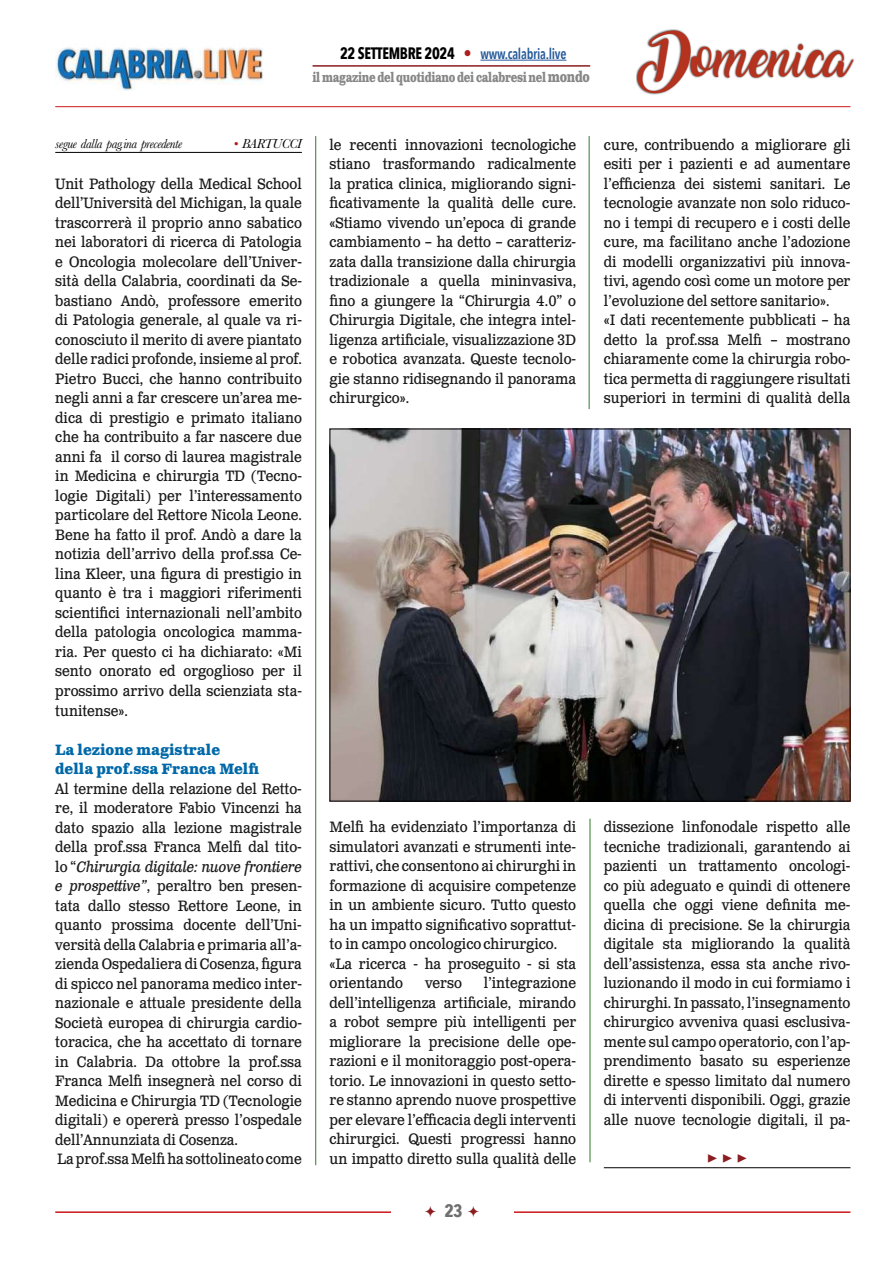
<style>
.page{position:relative;width:893px;height:1263px;background:#fff}
.page>*{position:absolute;margin:0;border:0;box-sizing:border-box;transform-origin:0 0}
.t1{font:34.5px "Amarillo";color:#b4321e}
.t2{font:700 18px "Minion Pro";color:#8b1c1f}
.t3{font:700 18px "Avenir Next Condensed";color:#706f6f}
.t4{font:15px/19.5px "Clarendon Text Pro";color:#1a1a1a;text-align:justify;scale:.9 1}
.t5{font:700 15px/19.5px "Clarendon Text Pro";color:#0068a8;scale:.9 1}
.t6{font:600 15px "Avenir Next Condensed";letter-spacing:-.02em;color:#275b9b;scale:.9 1}
.t7{font:700 13.5px "Clarendon Text Pro";letter-spacing:-.03em;color:#878787;scale:.75 1}
.t8{font:italic 13.5px "Baskerville";letter-spacing:-.03em;color:#000}
.s1{font-weight:700;font-size:16.5px;color:#000}
.s2{font-family:"Clarendon Text Pro";font-weight:700;font-size:16.5px;color:#af1f1d}
.s3{font-size:15px}
.s4{color:#af1f1d}
.s5{font-style:italic}
</style>
<div class="page">
<hr style="left:55px;top:152px;width:247px;height:1px;background:#000">
<img style="left:55px;top:47px;width:208px;height:44px">
<hr style="left:55px;top:106px;width:795px;height:1px;background:#cd1719">
<div style="left:636px;top:29px;width:219px;height:66px;background:#000;opacity:.75"></div>
<hr style="left:480px;top:60px;width:86px;height:1px;background:#275b9b">
<hr style="left:313px;top:65px;width:277px;height:2px;background:#8b1c1f">
<hr style="left:55px;top:1211px;width:795px;height:2px;background:#cd1719">
<div style="left:391px;top:1199px;width:122px;height:29px;background:#fff"></div>
<hr style="left:604px;top:1167px;width:246px;height:1px;background:#000">
<img style="left:332px;top:431px;width:516px;height:368px">
<hr style="left:590px;top:819px;width:1px;height:343px;background:#2f7b27">
<hr style="left:315px;top:136px;width:1px;height:1029px;background:#2f7b27">
<hr style="left:589px;top:136px;width:1px;height:273px;background:#2f7b27">
<p class="t6" style="left:340px;top:41px;width:253px"><span class="s1">22 SETTEMBRE 2024</span> <span class="s2">•</span> www.calabria.live</p>
<p class="t7" style="left:313px;top:69px;width:371px">il magazine del quotidiano dei calabresi nel <span class="s3">mondo</span></p>
<h1 class="t1" style="left:643px;top:45px;width:209px">Domenica</h1>
<p class="t8" style="left:55px;top:135px;width:128px">segue dalla pag.ina precedente</p>
<p class="t8" style="left:233px;top:135px;width:70px"><span class="s4">•</span> BARTUCCI</p>
<p class="t4" style="left:55px;top:175px;width:276px">Unit Pathology della Medical School dell’Università del Michigan, la quale trascorrerà il proprio anno sabatico nei laboratori di ricerca di Patologia e Oncologia molecolare dell’Univer&shy;sità della Calabria, coordinati da Se&shy;bastiano Andò, professore emerito di Patologia generale, al quale va ri&shy;conosciuto il merito di avere piantato delle radici profonde, insieme al prof.<br>Pietro Bucci, che hanno contribuito negli anni a far crescere un’area me&shy;dica di prestigio e primato italiano che ha contribuito a far nascere due anni fa il corso di laurea magistrale in Medicina e chirurgia TD (Tecno&shy;logie Digitali) per l’interessamento particolare del Rettore Nicola Leone.<br>Bene ha fatto il prof. Andò a dare la notizia dell’arrivo della prof.ssa Ce&shy;lina Kleer, una figura di prestigio in quanto è tra i maggiori riferimenti scientifici internazionali nell’ambito della patologia oncologica mamma&shy;ria. Per questo ci ha dichiarato: «Mi sento onorato ed orgoglioso per il prossimo arrivo della scienziata sta&shy;tunitense».</p>
<p class="t5" style="left:55px;top:740px;width:228px">La lezione magistrale della prof.ssa Franca Melfi</p>
<p class="t4" style="left:55px;top:779px;width:276px;text-align:left">Al termine della relazione del Retto&shy;re, il moderatore Fabio Vincenzi ha dato spazio alla lezione magistrale della prof.ssa Franca Melfi dal tito&shy;lo “<span class="s5">Chirurgia digitale: nuove frontiere e prospettive”</span>, peraltro ben presen&shy;tata dallo stesso Rettore Leone, in quanto prossima docente dell’Uni&shy;versità della Calabria e primaria all’a&shy;zienda Ospedaliera di Cosenza, figura di spicco nel panorama medico inter&shy;nazionale e attuale presidente della Società europea di chirurgia cardio&shy;toracica, che ha accettato di tornare in Calabria. Da ottobre la prof.ssa Franca Melfi insegnerà nel corso di Medicina e Chirurgia TD (Tecnologie digitali) e opererà presso l’ospedale dell’Annunziata di Cosenza.<br>La prof.ssa Melfi ha sottolineato come</p>
<p class="t4" style="left:330px;top:136px;width:276px">le recenti innovazioni tecnologiche stiano trasformando radicalmente la pratica clinica, migliorando signi&shy;ficativamente la qualità delle cure. «Stiamo vivendo un’epoca di grande cambiamento – ha detto – caratteriz&shy;zata dalla transizione dalla chirurgia tradizionale a quella mininvasiva, fino a giungere la “Chirurgia 4.0” o Chirurgia Digitale, che integra intel&shy;ligenza artificiale, visualizzazione 3D e robotica avanzata. Queste tecnolo&shy;gie stanno ridisegnando il panorama chirurgico».</p>
<p class="t4" style="left:330px;top:818px;width:276px;text-align:left">Melfi ha evidenziato l’importanza di simulatori avanzati e strumenti inte&shy;rattivi, che consentono ai chirurghi in formazione di acquisire competenze in un ambiente sicuro. Tutto questo ha un impatto significativo soprattut&shy;to in campo oncologico chirurgico. «La ricerca - ha proseguito - si sta orientando</p>
<p class="t4" style="left:330px;top:974px;width:276px;text-indent:154px">l’integrazione dell’intelligenza artificiale, mirando a robot sempre più intelligenti per migliorare la precisione delle ope&shy;razioni e il monitoraggio post-opera&shy;torio. Le innovazioni in questo setto&shy;re stanno aprendo nuove prospettive per elevare l’efficacia degli interventi chirurgici. Questi progressi hanno un impatto diretto sulla qualità delle</p>
<p class="t4" style="left:425px;top:974px;width:43px">verso</p>
<p class="t3" style="left:445px;top:1200px;width:20px">23</p>
<p class="t4" style="left:604px;top:136px;width:276px;text-align:left">cure, contribuendo a migliorare gli esiti per i pazienti e ad aumentare l’efficienza dei sistemi sanitari. Le tecnologie avanzate non solo riduco&shy;no i tempi di recupero e i costi delle cure, ma facilitano anche l’adozione di modelli organizzativi più innova&shy;tivi, agendo così come un motore per l’evoluzione del settore sanitario».<br>«I dati recentemente pubblicati – ha detto la prof.ssa Melfi – mostrano chiaramente come la chirurgia robo&shy;tica permetta di raggiungere risultati superiori in termini di qualità della</p>
<p class="t4" style="left:604px;top:818px;width:276px">dissezione linfonodale rispetto alle tecniche tradizionali, garantendo ai pazienti un trattamento oncologi&shy;co più adeguato e quindi di ottenere quella che oggi viene definita me&shy;dicina di precisione. Se la chirurgia digitale sta migliorando la qualità dell’assistenza, essa sta anche rivo&shy;luzionando il modo in cui formiamo i chirurghi. In passato, l’insegnamento chirurgico avveniva quasi esclusiva&shy;mente sul campo operatorio, con l’ap&shy;prendimento basato su esperienze dirette e spesso limitato dal numero di interventi disponibili. Oggi, grazie alle nuove tecnologie digitali, il pa-</p>
<p class="t2" style="left:707px;top:1145px;width:42px">▶ ▶ ▶</p>
</div>
